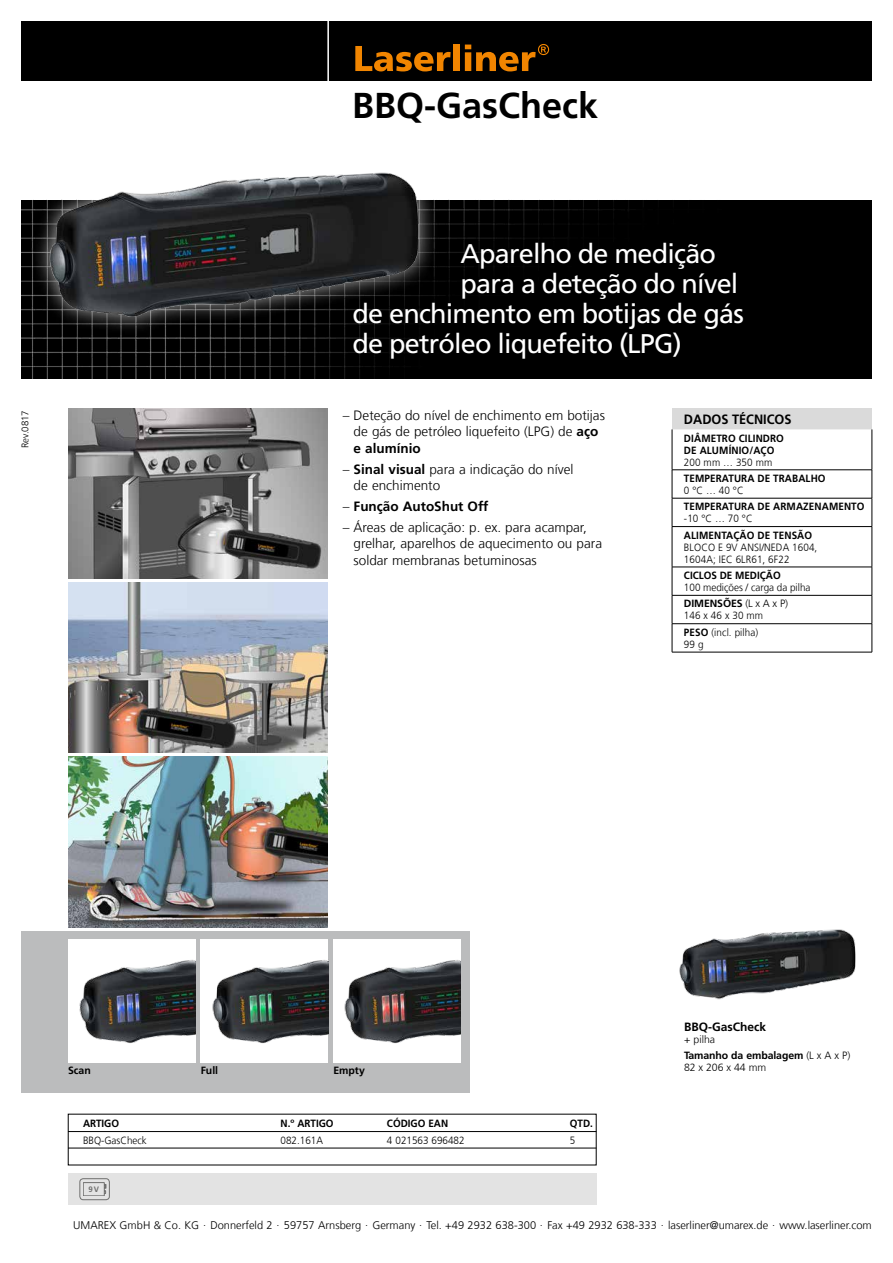
<style>
.page{position:relative;width:893px;height:1263px;background:#fff}
.page>*{position:absolute;margin:0;border:0;box-sizing:border-box;transform-origin:0 0}
.t1{font:700 36px "Frutiger LT Com";color:#000}
.t2{font:27px "Frutiger LT Com";letter-spacing:-.03em;color:#fff}
.t3{font:300 13.5px/16.5px "Frutiger LT Com";color:#000}
.t4{font:700 13.5px "Frutiger LT Com";color:#000}
.t5{font:700 13.5px "Frutiger LT Com";color:#000;scale:.94 1}
.t6{font:700 12px "Frutiger LT Com";color:#000}
.t7{font:300 11.1px "Frutiger LT Com";color:#000}
.t8{font:300 10.5px/16.4px "Frutiger LT Com";letter-spacing:.01em;color:#000;scale:.94 1}
.t9{font:700 10.5px/12px "Frutiger LT Com";letter-spacing:.01em;color:#000;scale:.94 1}
.t10{font:700 10.5px/16.2px "Frutiger LT Com";letter-spacing:-.01em;color:#000}
.t11{font:700 10.5px "Frutiger LT Com";letter-spacing:.01em;color:#000}
.t12{font:300 10.5px "Frutiger LT Com";letter-spacing:.01em;color:#000}
.t13{font:300 9.6px "Frutiger LT Com";color:#000}
.t14{font:700 7.8px "Frutiger LT Com";color:#6f6f6e}
.s1{font-weight:700}
.s2{font-weight:300}
</style>
<div class="page">
<div style="left:21px;top:200px;width:851px;height:178px;background:#000"></div>
<div style="left:21px;top:21px;width:851px;height:60px;background:#000"></div>
<hr style="left:327px;top:20px;width:2px;height:62px;background:#fff">
<svg style="left:355px;top:46px;width:96px;height:25px"></svg>
<div style="left:454px;top:44px;width:6px;height:27px;background:#f18500"></div>
<svg style="left:465px;top:44px;width:84px;height:27px"></svg>
<img style="left:21px;top:172px;width:430px;height:174px">
<img style="left:679px;top:929px;width:177px;height:71px">
<div style="left:68px;top:1174px;width:528px;height:31px;background:#e3e3e3"></div>
<svg style="left:83px;top:1182px;width:23px;height:14px"></svg>
<div style="left:80px;top:1178px;width:29px;height:22px;border:1px solid #6f6f6e;border-radius:3px"></div>
<div style="left:21px;top:931px;width:448px;height:162px;background:#bbbcbd"></div>
<div style="left:68px;top:940px;width:128px;height:123px;background:#fff"></div>
<img style="left:79px;top:960px;width:117px;height:83px">
<img style="left:68px;top:757px;width:259px;height:170px">
<img style="left:68px;top:583px;width:259px;height:170px">
<img style="left:68px;top:408px;width:259px;height:170px">
<div style="left:333px;top:940px;width:128px;height:123px;background:#fff"></div>
<img style="left:344px;top:960px;width:117px;height:84px">
<div style="left:201px;top:940px;width:127px;height:123px;background:#fff"></div>
<img style="left:212px;top:960px;width:116px;height:84px">
<div style="left:672px;top:408px;width:200px;height:21px;background:#dadada"></div>
<svg style="left:672px;top:429px;width:201px;height:223px"></svg>
<hr style="left:672px;top:652px;width:200px;height:1px;background:#000">
<hr style="left:68px;top:1131px;width:528px;height:1px;background:#000">
<hr style="left:68px;top:1148px;width:528px;height:1px;background:#000">
<p class="t13" style="left:20px;top:448px;width:39px;rotate:-90deg">Rev.0817</p>
<h1 class="t1" style="left:352px;top:84px;width:247px">BBQ-GasCheck</h1>
<h2 class="t2" style="left:461px;top:237px;width:257px">Aparelho de medição</h2>
<h2 class="t2" style="left:461px;top:267px;width:279px">para a deteção do nível</h2>
<h2 class="t2" style="left:353px;top:297px;width:393px">de enchimento em botijas de gás</h2>
<h2 class="t2" style="left:353px;top:327px;width:331px">de petróleo liquefeito (LPG)</h2>
<p class="t3" style="left:354px;top:407px;width:253px;text-indent:-11px">– Deteção do nível de enchimento em botijas de gás de petróleo liquefeito (LPG) de <span class="s1">aço e alumínio</span></p>
<p class="t3" style="left:354px;top:461px;width:221px;text-indent:-11px">– <span class="s1">Sinal visual</span> para a indicação do nível de enchimento</p>
<p class="t4" style="left:343px;top:498px;width:147px"><span class="s2">–</span> Função AutoShut Off</p>
<p class="t3" style="left:354px;top:519px;width:250px;text-indent:-11px">– Áreas de aplicação: p. ex. para acampar, grelhar, aparelhos de aquecimento ou para soldar membranas betuminosas</p>
<p class="t5" style="left:684px;top:411px;width:116px">DADOS TÉCNICOS</p>
<p class="t9" style="left:684px;top:432px;width:108px">DIÂMETRO CILINDRO<br>DE ALUMÍNIO/AÇO</p>
<p class="t8" style="left:684px;top:454px;width:95px">200 mm … 350 mm</p>
<p class="t9" style="left:684px;top:472px;width:152px">TEMPERATURA DE TRABALHO</p>
<p class="t8" style="left:684px;top:482px;width:65px">0 °C … 40 °C</p>
<p class="t9" style="left:684px;top:501px;width:194px">TEMPERATURA DE ARMAZENAMENTO</p>
<p class="t8" style="left:684px;top:511px;width:74px">-10 °C … 70 °C</p>
<p class="t9" style="left:684px;top:529px;width:138px">ALIMENTAÇÃO DE TENSÃO</p>
<p class="t8" style="left:684px;top:541px;width:143px;line-height:12px">BLOCO E 9V ANSI/NEDA 1604,<br>1604A; IEC 6LR61, 6F22</p>
<p class="t9" style="left:684px;top:569px;width:104px">CICLOS DE MEDIÇÃO</p>
<p class="t8" style="left:684px;top:579px;width:136px">100 medições / carga da pilha<br><span class="s1">DIMENSÕES</span> (L x A x P)</p>
<p class="t8" style="left:684px;top:608px;width:86px">146 x 46 x 30 mm<br><span class="s1">PESO</span> (incl. pilha)</p>
<p class="t8" style="left:684px;top:636px;width:22px">99 g</p>
<p class="t11" style="left:68px;top:1064px;width:24px">Scan</p>
<p class="t11" style="left:201px;top:1064px;width:19px">Full</p>
<p class="t11" style="left:333px;top:1064px;width:33px">Empty</p>
<p class="t9" style="left:83px;top:1117px;width:40px">ARTIGO</p>
<p class="t9" style="left:281px;top:1117px;width:58px">N.º ARTIGO</p>
<p class="t9" style="left:387px;top:1117px;width:67px">CÓDIGO EAN</p>
<p class="t9" style="left:570px;top:1117px;width:26px">QTD.</p>
<p class="t8" style="left:83px;top:1132px;width:69px">BBQ-GasCheck</p>
<p class="t8" style="left:281px;top:1132px;width:47px">082.161A</p>
<p class="t8" style="left:387px;top:1132px;width:84px">4 021563 696482</p>
<p class="t8" style="left:570px;top:1132px;width:7px">5</p>
<p class="t14" style="left:88px;top:1185px;width:12px">9V</p>
<p class="t6" style="left:684px;top:1020px;width:83px">BBQ-GasCheck</p>
<p class="t10" style="left:684px;top:1031px;width:168px"><span class="s2">+ pilha<br></span>Tamanho da embalagem <span class="s2">(L x A x P)</span></p>
<p class="t12" style="left:684px;top:1061px;width:84px">82 x 206 x 44 mm</p>
<p class="t7" style="left:73px;top:1218px;width:800px">UMAREX GmbH &amp; Co. KG . Donnerfeld 2 . 59757 Arnsberg . Germany . Tel. +49 2932 638-300 . Fax +49 2932 638-333 . laserliner@umarex.de . www.laserliner.com</p>
</div>
